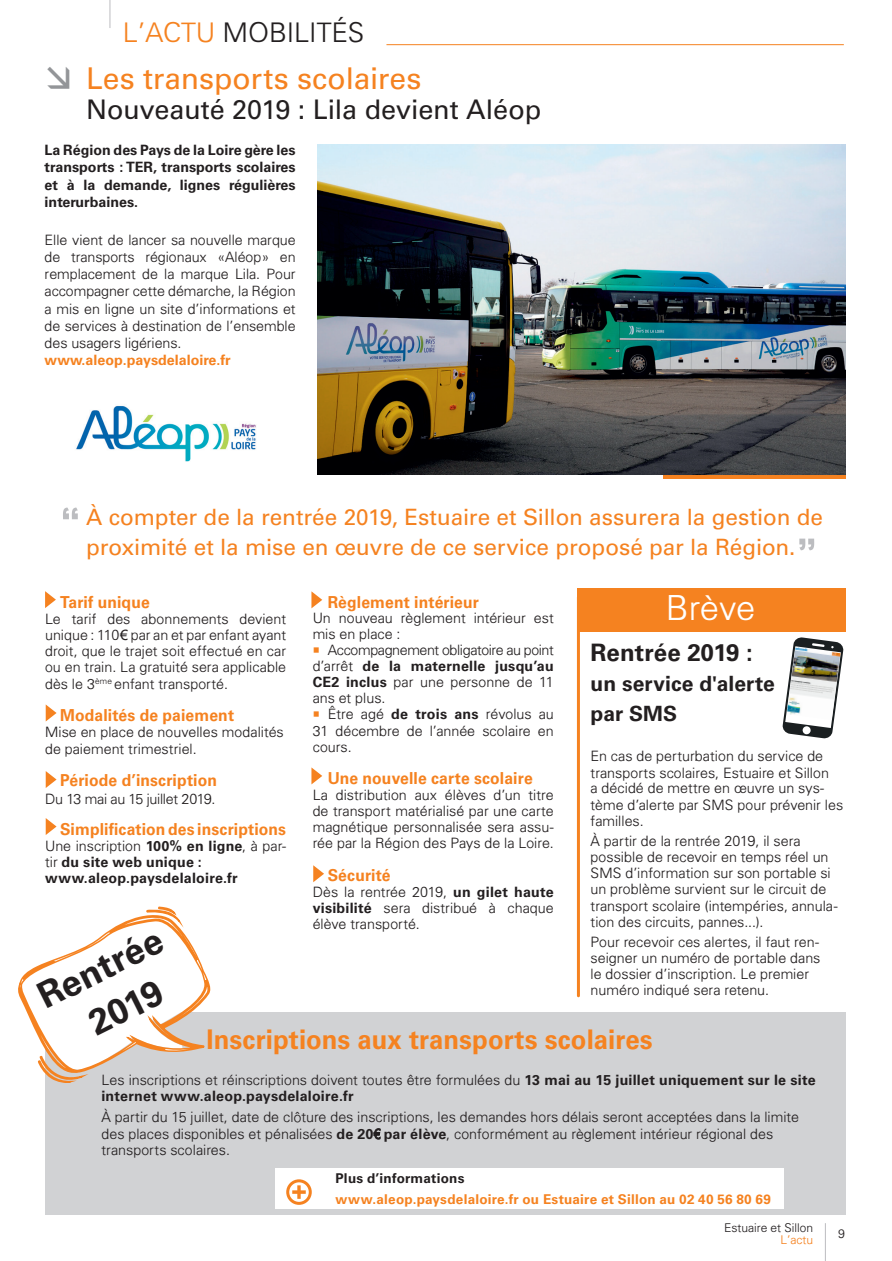
<style>
.page{position:relative;width:892px;height:1261px;background:#fff}
.page>*{position:absolute;margin:0;border:0;box-sizing:border-box;transform-origin:0 0}
.t1{font:700 36px/46.8px "Univers LT Std";color:#231f20;text-align:center}
.t2{font:300 34.5px "Univers";color:#fff}
.TITRE_LIGHT_ORANGE{font:30px "Univers LT Std";color:#f58220}
.TEXTE_LIGHT{font:700 27px "Univers LT Std";letter-spacing:.005em;color:#f58220;scale:.95 1}
.TITRE_LIGHT_ORANGE-2{font:27px "Univers LT Std";letter-spacing:-.005em;color:#231f20}
.t3{font:300 27px "Univers";color:#231f20}
.TITRE_LIGHT_ORANGE-3{font:700 24px "Univers LT Std";letter-spacing:.005em;color:#231f20}
.TITRE_LIGHT_ORANGE-4{font:22.5px/30px "Univers LT Std";letter-spacing:-.005em;color:#f58220}
.TITRE_LIGHT_ORANGE-5{font:700 21px "Univers LT Std";letter-spacing:.005em;color:#231f20}
.TEXTE_LIGHT-2{font:700 16.5px "Univers LT Std";letter-spacing:.01em;color:#f58220;scale:.95 1}
.TEXTE_LIGHT-3{font:300 14.25px/16.2px "Univers";letter-spacing:.005em;color:#231f20;text-align:justify}
.TEXTE_LIGHT-4{font:700 14.25px/17.1px "Univers LT Std";letter-spacing:.01em;color:#231f20}
.t4{font:700 14.25px "Univers LT Std";color:#f58220}
.TEXTE_LIGHT-5{font:300 14.25px "Univers";letter-spacing:-.02em;color:#231f20}
.TEXTE_LIGHT-6{font:700 13.5px "Univers LT Std";letter-spacing:.015em;color:#f58220}
.TEXTE_LIGHT-7{font:700 13.5px "Univers LT Std";letter-spacing:.015em;color:#231f20}
.t5{font:300 12px "Univers";color:#231f20}
.t6{font:300 12px "Univers";color:#f58220}
.s1{color:#f58220}
.s2{font-family:"Arial";font-weight:400}
.s3{font-family:"Univers";font-weight:300}
.s4{font-family:"Univers LT Std";font-weight:700}
.s5{font-family:"Arial Narrow";font-weight:400}
</style>
<div class="page">
<hr style="left:824px;top:1223px;width:1px;height:38px;background:#bcbdc0">
<svg style="left:109px;top:0;width:1px;height:28px"></svg>
<hr style="left:386px;top:44px;width:457px;height:1px;background:#f58220">
<svg style="left:662px;top:474px;width:182px;height:5px"></svg>
<img style="left:317px;top:145px;width:527px;height:329px">
<img style="left:76px;top:405px;width:180px;height:57px">
<svg style="left:46px;top:771px;width:10px;height:17px"></svg>
<svg style="left:46px;top:704px;width:10px;height:17px"></svg>
<div style="left:576px;top:588px;width:268px;height:44px;background:#f58220"></div>
<hr style="left:576px;top:597px;width:3px;height:399px;background:#f58220">
<div style="left:45px;top:1012px;width:799px;height:202px;background:#d1d2d4"></div>
<svg style="left:373px;top:1128px;width:7px;height:11px"></svg>
<svg style="left:311px;top:591px;width:11px;height:17px"></svg>
<svg style="left:45px;top:591px;width:11px;height:17px"></svg>
<svg style="left:311px;top:767px;width:11px;height:17px"></svg>
<svg style="left:313px;top:865px;width:11px;height:17px"></svg>
<svg style="left:46px;top:818px;width:10px;height:17px"></svg>
<div style="left:275px;top:1168px;width:508px;height:41px;background:#fff"></div>
<svg style="left:287px;top:1181px;width:23px;height:22px"></svg>
<div style="left:286px;top:1179px;width:25px;height:26px;border:3px solid #f58220;border-radius:50%"></div>
<svg style="left:292px;top:1185px;width:13px;height:14px"></svg>
<svg style="left:782px;top:637px;width:61px;height:102px"></svg>
<img style="left:786px;top:647px;width:54px;height:73px">
<svg style="left:63px;top:507px;width:15px;height:12px"></svg>
<svg style="left:18px;top:906px;width:193px;height:177px"></svg>
<svg style="left:799px;top:538px;width:14px;height:12px"></svg>
<p class="t3" style="left:123px;top:16px;width:243px"><span class="s1">L’ACTU</span> MOBILITÉS</p>
<p class="TITRE_LIGHT_ORANGE" style="left:86px;top:61px;width:336px">Les transports scolaires</p>
<p class="TITRE_LIGHT_ORANGE-2" style="left:86px;top:94px;width:456px">Nouveauté 2019 : Lila devient Aléop</p>
<p class="TEXTE_LIGHT-4" style="left:45px;top:142px;width:252px;text-align:justify">La Région des Pays de la Loire gère les transports : TER, transports scolaires et à la demande, lignes régulières interurbaines.</p>
<p class="TEXTE_LIGHT-3" style="left:45px;top:231px;width:252px;line-height:17.1px">Elle vient de lancer sa nouvelle marque de transports régionaux «Aléop» en remplacement de la marque Lila. Pour accompagner cette démarche, la Région a mis en ligne un site d’informations et de services à destination de l’ensemble des usagers ligériens.</p>
<p class="t4" style="left:45px;top:351px;width:187px">www.aleop.paysdelaloire.fr</p>
<p class="TITRE_LIGHT_ORANGE-4" style="left:86px;top:502px;width:738px">À compter de la rentrée 2019, Estuaire et Sillon assurera la gestion de proximité et la mise en œuvre de ce service proposé par la Région.</p>
<p class="t2" style="left:665px;top:587px;width:91px">Brève</p>
<p class="TEXTE_LIGHT-2" style="left:60px;top:592px;width:96px">Tarif unique</p>
<p class="TEXTE_LIGHT-3" style="left:45px;top:610px;width:242px">Le tarif des abonnements devient unique : 110<span class="s2">€</span> par an et par enfant ayant droit, que le trajet soit effectué en car ou en train. La gratuité sera applicable dès le 3<sup>ème</sup> enfant transporté.</p>
<p class="TEXTE_LIGHT-2" style="left:60px;top:706px;width:185px">Modalités de paiement</p>
<p class="TEXTE_LIGHT-3" style="left:45px;top:724px;width:240px">Mise en place de nouvelles modalités</p>
<p class="TEXTE_LIGHT-3" style="left:45px;top:740px;width:153px">de paiement trimestriel.</p>
<p class="TEXTE_LIGHT-2" style="left:60px;top:770px;width:166px">Période d’inscription</p>
<p class="TEXTE_LIGHT-5" style="left:45px;top:790px;width:172px">Du 13 mai au 15 juillet 2019.</p>
<p class="TEXTE_LIGHT-2" style="left:60px;top:819px;width:239px">Simplification des inscriptions</p>
<p class="TEXTE_LIGHT-4" style="left:45px;top:838px;width:242px;line-height:16.2px"><span class="s3">Une inscription</span> 100% en ligne<span class="s3">, à par&shy;tir</span> du site web unique :</p>
<p class="TEXTE_LIGHT-4" style="left:45px;top:870px;width:194px">www.aleop.paysdelaloire.fr</p>
<p class="TEXTE_LIGHT-2" style="left:327px;top:592px;width:161px">Règlement intérieur</p>
<p class="TEXTE_LIGHT-3" style="left:312px;top:609px;width:242px">Un nouveau règlement intérieur est mis en place :</p>
<p class="TEXTE_LIGHT-3" style="left:312px;top:641px;width:242px"><span class="s1">○</span> Accompagnement obligatoire au point d’arrêt <span class="s4">de la maternelle jusqu’au CE2 inclus</span> par une personne de 11 ans et plus.</p>
<p class="TEXTE_LIGHT-3" style="left:312px;top:706px;width:242px"><span class="s1">○</span> Être agé <span class="s4">de trois ans</span> révolus au 31 décembre de l’année scolaire en cours.</p>
<p class="TEXTE_LIGHT-2" style="left:327px;top:768px;width:217px">Une nouvelle carte scolaire</p>
<p class="TEXTE_LIGHT-3" style="left:312px;top:786px;width:242px">La distribution aux élèves d’un titre de transport matérialisé par une carte magnétique personnalisée sera assu&shy;rée par la Région des Pays de la Loire.</p>
<p class="TEXTE_LIGHT-2" style="left:327px;top:865px;width:68px">Sécurité</p>
<p class="TEXTE_LIGHT-3" style="left:312px;top:883px;width:242px">Dès la rentrée 2019, <span class="s4">un gilet haute visibilité</span> sera distribué à chaque élève transporté.</p>
<p class="TITRE_LIGHT_ORANGE-3" style="left:590px;top:638px;width:164px">Rentrée 2019 :</p>
<p class="TITRE_LIGHT_ORANGE-5" style="left:590px;top:671px;width:186px">un service d'alerte</p>
<p class="TITRE_LIGHT_ORANGE-5" style="left:590px;top:701px;width:88px">par SMS</p>
<p class="TEXTE_LIGHT-3" style="left:590px;top:748px;width:240px">En cas de perturbation du service de transports scolaires, Estuaire et Sillon</p>
<p class="TEXTE_LIGHT-3" style="left:590px;top:780px;width:254px;text-align:left">a décidé de mettre en œuvre un sys&shy;tème d’alerte par SMS pour prévenir les familles.</p>
<p class="TEXTE_LIGHT-3" style="left:590px;top:832px;width:248px;text-align:left">À partir de la rentrée 2019, il sera possible de recevoir en temps réel un SMS d’information sur son portable si un problème survient sur le circuit de transport scolaire (intempéries, annula&shy;tion des circuits, pannes...).</p>
<p class="TEXTE_LIGHT-3" style="left:590px;top:933px;width:231px;text-align:left">Pour recevoir ces alertes, il faut ren&shy;seigner un numéro de portable dans le dossier d’inscription. Le premier numéro indiqué sera retenu.</p>
<h1 class="t1" style="left:30px;top:976px;width:136px;rotate:-26deg">Rentrée<br>2019</h1>
<p class="TEXTE_LIGHT" style="left:206px;top:1024px;width:471px">Inscriptions aux transports scolaires</p>
<p class="TEXTE_LIGHT-4" style="left:101px;top:1072px;width:715px;line-height:16.2px"><span class="s3">Les inscriptions et réinscriptions doivent toutes être formulées du</span> 13 mai au 15 juillet uniquement sur le site internet www.aleop.paysdelaloire.fr</p>
<p class="TEXTE_LIGHT-3" style="left:101px;top:1108px;width:698px;line-height:16.6px;text-align:left">À partir du 15 juillet, date de clôture des inscriptions, les demandes hors délais seront acceptées dans la limite des places disponibles et pénalisées <span class="s4">de 20</span><span class="s5">€</span> <span class="s4">par élève</span>, conformément au règlement intérieur régional des transports scolaires.</p>
<p class="TEXTE_LIGHT-7" style="left:335px;top:1170px;width:130px">Plus d’informations</p>
<p class="TEXTE_LIGHT-6" style="left:335px;top:1191px;width:436px">www.aleop.paysdelaloire.fr ou Estuaire et Sillon au 02 40 56 80 69</p>
<p class="t5" style="left:723px;top:1220px;width:90px">Estuaire et Sillon</p>
<p class="t6" style="left:780px;top:1232px;width:34px">L’actu</p>
<p class="t5" style="left:837px;top:1226px;width:8px">9</p>
</div>
